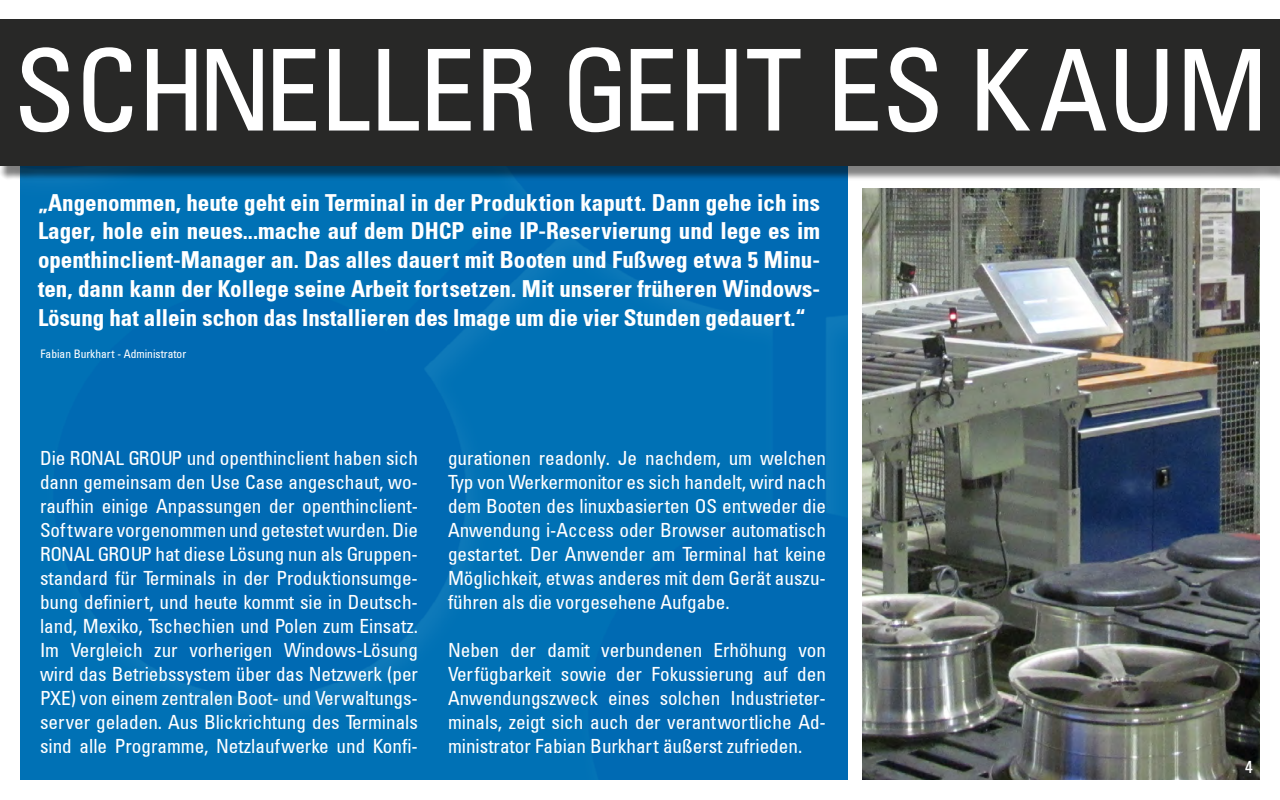
<style>
.page{position:relative;width:1280px;height:800px;background:#fff}
.page>*{position:absolute;margin:0;border:0;box-sizing:border-box;transform-origin:0 0}
.t1{font:700 condensed 24px/28.8px "Unfug";color:#fff;text-align:justify}
.t2{font:20px/24px "Unfug Condensed Normal";color:#fff;text-align:justify}
.t3{font:18px "Unfug Condensed Normal";color:#fff}
.t4{font:12px "Unfug Condensed Normal";color:#fff}
</style>
<div class="page">
<div style="left:20px;top:180px;width:828px;height:600px;background:#006db4"></div>
<div style="left:0;top:23px;width:1280px;height:157px;background:#000;opacity:.5"></div>
<div style="left:0;top:20px;width:1280px;height:146px;background:#282827"></div>
<img style="left:862px;top:188px;width:398px;height:592px">
<svg style="left:20px;top:47px;width:1240px;height:85px"></svg>
<p class="t1" style="left:38px;top:188px;width:784px">„Angenommen, heute geht ein Terminal in der Produktion kaputt. Dann gehe ich ins Lager, hole ein neues...mache auf dem DHCP eine IP-Reservierung und lege es im openthinclient-Manager an. Das alles dauert mit Booten und Fußweg etwa 5 Minu&shy;ten, dann kann der Kollege seine Arbeit fortsetzen. Mit unserer früheren Windows-Lösung hat allein schon das Installieren des Image um die vier Stunden gedauert.“</p>
<p class="t4" style="left:41px;top:347px;width:147px">Fabian Burkhart - Administrator</p>
<p class="t2" style="left:40px;top:446px;width:380px">Die RONAL GROUP und openthinclient haben sich dann gemeinsam den Use Case angeschaut, wo&shy;raufhin einige Anpassungen der openthinclient-Software vorgenommen und getestet wurden. Die RONAL GROUP hat diese Lösung nun als Gruppen&shy;standard für Terminals in der Produktionsumge&shy;bung definiert, und heute kommt sie in Deutsch&shy;land, Mexiko, Tschechien und Polen zum Einsatz.<br>Im Vergleich zur vorherigen Windows-Lösung wird das Betriebssystem über das Netzwerk (per PXE) von einem zentralen Boot- und Verwaltungs&shy;server geladen. Aus Blickrichtung des Terminals sind alle Programme, Netzlaufwerke und Konfi-</p>
<p class="t2" style="left:448px;top:446px;width:380px">gurationen readonly. Je nachdem, um welchen Typ von Werkermonitor es sich handelt, wird nach dem Booten des linuxbasierten OS entweder die Anwendung i-Access oder Browser automatisch gestartet. Der Anwender am Terminal hat keine Möglichkeit, etwas anderes mit dem Gerät auszu&shy;führen als die vorgesehene Aufgabe.</p>
<p class="t2" style="left:448px;top:638px;width:380px">Neben der damit verbundenen Erhöhung von Verfügbarkeit sowie der Fokussierung auf den Anwendungszweck eines solchen Industrieter&shy;minals, zeigt sich auch der verantwortliche Ad&shy;ministrator Fabian Burkhart äußerst zufrieden.</p>
<p class="t3" style="left:1245px;top:755px;width:9px">4</p>
</div>
